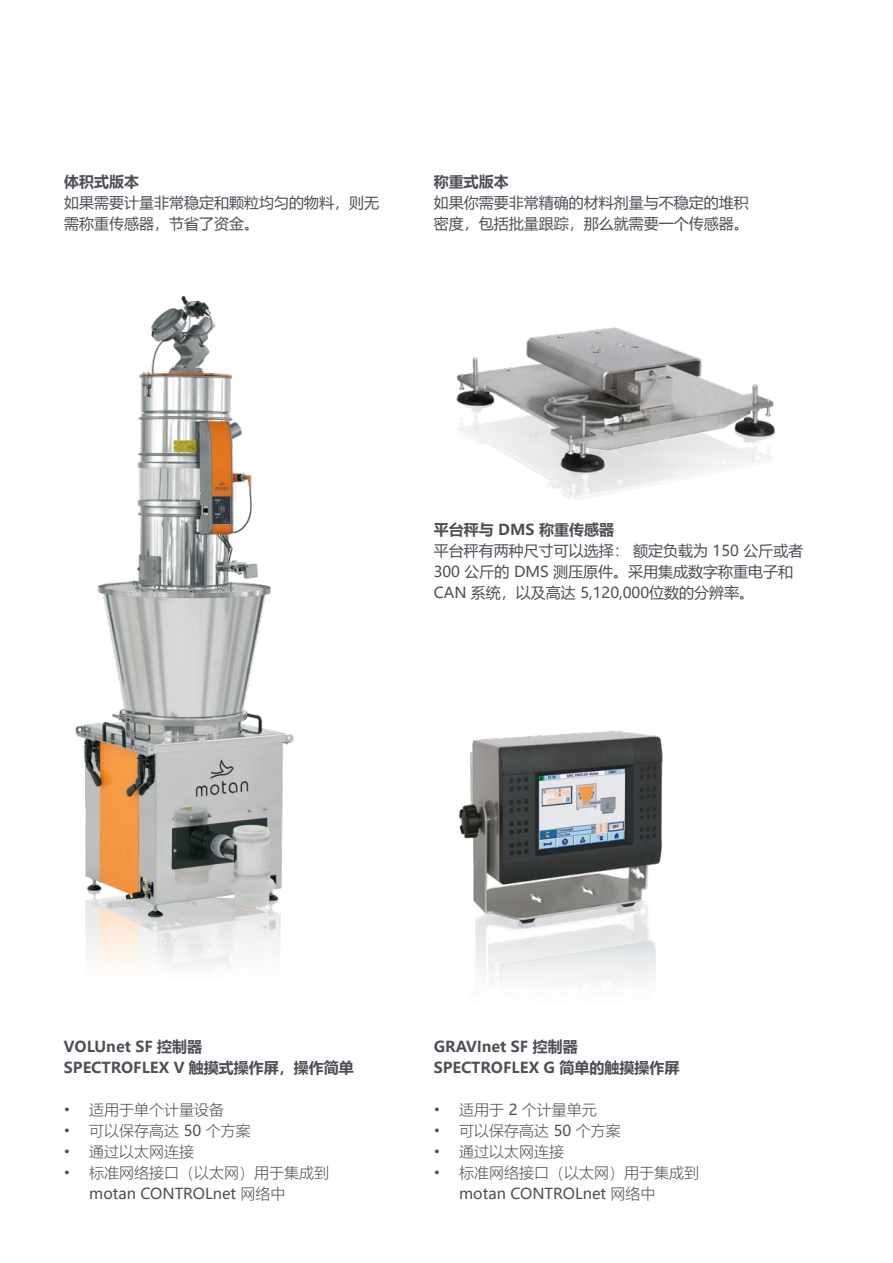
<style>
.page{position:relative;width:893px;height:1263px;background:#fff}
.page>*{position:absolute;margin:0;border:0;box-sizing:border-box;transform-origin:0 0}
.t1{font:15px/21px "Microsoft Ya Hei";color:#4d4f56}
.t2{font:300 15px/21px "Microsoft Ya Hei";color:#4d4f56}
.t3{font:700 15px/21px "Microsoft Ya Hei";color:#4d4f56}
.s1{font-weight:400}
</style>
<div class="page">
<img style="left:458px;top:731px;width:205px;height:253px">
<img style="left:75px;top:295px;width:219px;height:673px">
<img style="left:456px;top:327px;width:319px;height:174px">
<p class="t3" style="left:64px;top:171px;width:77px">体积式版本</p>
<p class="t1" style="left:64px;top:192px;width:317px">如果需要计量非常稳定和颗粒均匀的物料，则无需称重传感器，节省了资金。</p>
<p class="t3" style="left:434px;top:171px;width:76px">称重式版本</p>
<p class="t1" style="left:434px;top:192px;width:316px">如果你需要非常精确的材料剂量与不稳定的堆积密度，包括批量跟踪，那么就需要一个传感器。</p>
<p class="t3" style="left:434px;top:518px;width:182px">平台秤与 DMS 称重传感器</p>
<p class="t1" style="left:434px;top:539px;width:371px">平台秤有两种尺寸可以选择： 额定负载为 150 公斤或者<br>300 公斤的 DMS 测压原件。采用集成数字称重电子和<br>CAN 系统，以及高达 5,120,000位数的分辨率。</p>
<p class="t3" style="left:64px;top:1036px;width:292px">VOLUnet SF 控制器<br>SPECTROFLEX V 触摸式操作屏，操作简单</p>
<p class="t2" style="left:64px;top:1099px;width:162px">• 适用于单个计量设备</p>
<p class="t2" style="left:64px;top:1120px;width:188px">• 可以保存高达 <span class="s1">50</span> 个方案</p>
<p class="t2" style="left:64px;top:1141px;width:132px">• 通过以太网连接</p>
<p class="t2" style="left:89px;top:1162px;width:241px;text-indent:-26px">• 标准网络接口（以太网）用于集成到<span class="s1">motan CONTROLnet</span> 网络中</p>
<p class="t3" style="left:434px;top:1036px;width:247px">GRAVInet SF 控制器<br>SPECTROFLEX G 简单的触摸操作屏</p>
<p class="t2" style="left:434px;top:1099px;width:165px">• 适用于 <span class="s1">2</span> 个计量单元</p>
<p class="t2" style="left:434px;top:1120px;width:188px">• 可以保存高达 <span class="s1">50</span> 个方案</p>
<p class="t2" style="left:434px;top:1141px;width:132px">• 通过以太网连接</p>
<p class="t2" style="left:459px;top:1162px;width:241px;text-indent:-26px">• 标准网络接口（以太网）用于集成到<span class="s1">motan CONTROLnet</span> 网络中</p>
</div>
